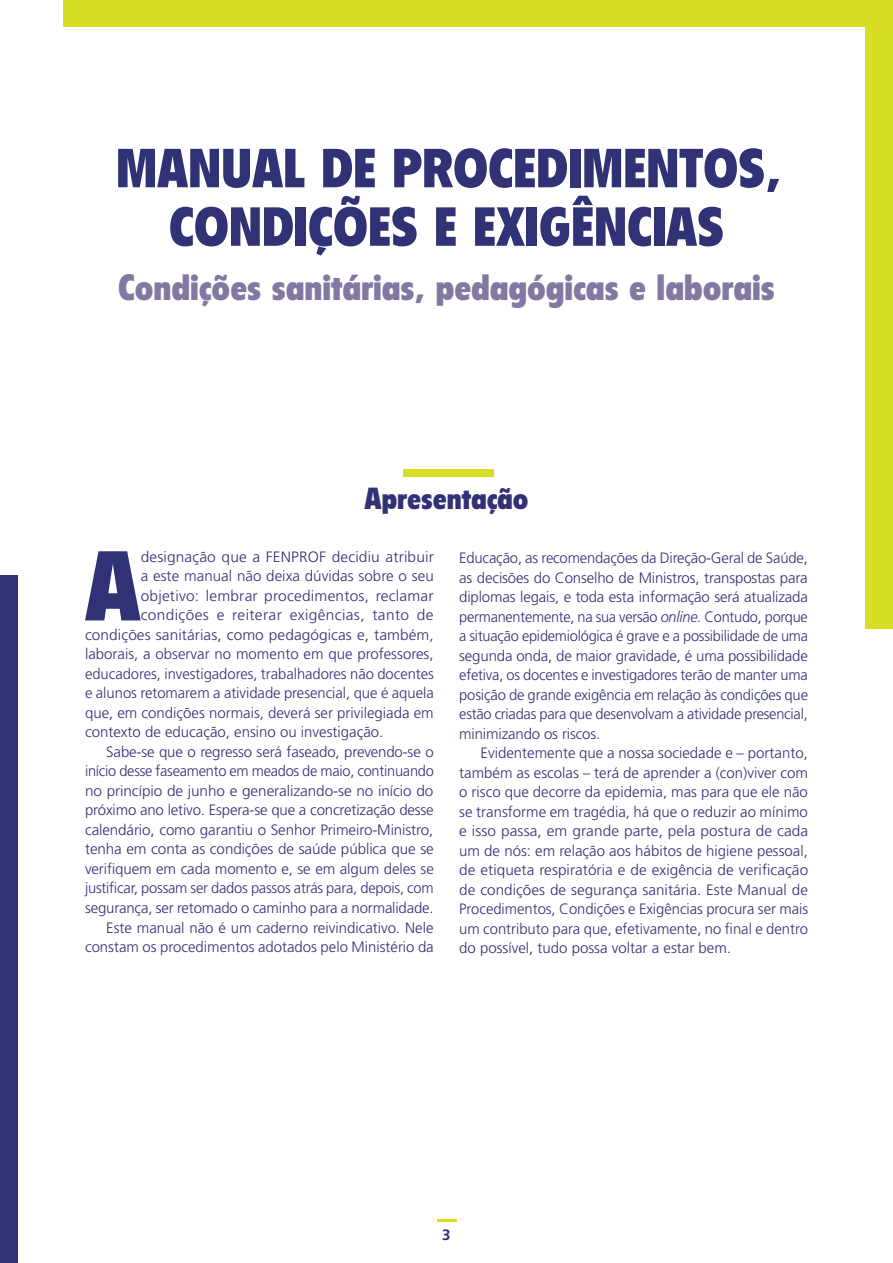
<style>
.page{position:relative;width:893px;height:1263px;background:#fff}
.page>*{position:absolute;margin:0;border:0;box-sizing:border-box;transform-origin:0 0}
.t1{font:900 condensed 97.2px "Flyer LT Std";color:#313275}
.t2{font:900 condensed 54px/58.5px "Flyer LT Std";color:#313275;text-align:center}
.t3{font:900 condensed 36px "Flyer LT Std";color:#8278a1}
.t4{font:900 condensed 30px "Flyer LT Std";color:#313275}
.t5{font:300 15px/19.5px "Frutiger LT Std";color:#313275;text-align:justify}
.t6{font:300 15px "Frutiger LT Std";letter-spacing:.025em;color:#313275}
.t7{font:700 15px "Frutiger LT Std";color:#313275}
.s1{font-style:italic}
</style>
<div class="page">
<div style="left:64px;top:0;width:829px;height:26px;background:#d6df21"></div>
<div style="left:865px;top:0;width:28px;height:629px;background:#d6df21"></div>
<div style="left:0;top:575px;width:17px;height:688px;background:#313275"></div>
<div style="left:403px;top:470px;width:91px;height:7px;background:#d6df21"></div>
<svg style="left:437px;top:1219px;width:19px;height:2px"></svg>
<p class="t2" style="left:116px;top:139px;width:667px">MANUAL DE PROCEDIMENTOS,<br>CONDIÇÕES E EXIGÊNCIAS</p>
<p class="t3" style="left:118px;top:266px;width:658px">Condições sanitárias, pedagógicas e laborais</p>
<p class="t4" style="left:364px;top:481px;width:165px">Apresentação</p>
<p class="t1" style="left:85px;top:529px;width:57px">A</p>
<p class="t5" style="left:141px;top:547px;width:295px">designação que a FENPROF decidiu atribuir</p>
<p class="t5" style="left:141px;top:567px;width:295px">a este manual não deixa dúvidas sobre o seu</p>
<p class="t5" style="left:141px;top:586px;width:294px">objetivo: lembrar procedimentos, reclamar</p>
<p class="t6" style="left:141px;top:607px;width:294px">condições e reiterar exigências, tanto de</p>
<p class="t5" style="left:85px;top:625px;width:350px">condições sanitárias, como pedagógicas e, também,</p>
<p class="t5" style="left:85px;top:645px;width:350px">laborais, a observar no momento em que professores,</p>
<p class="t5" style="left:85px;top:664px;width:350px">educadores, investigadores, trabalhadores não docentes</p>
<p class="t5" style="left:85px;top:684px;width:350px">e alunos retomarem a atividade presencial, que é aquela</p>
<p class="t5" style="left:85px;top:703px;width:350px">que, em condições normais, deverá ser privilegiada em</p>
<p class="t5" style="left:85px;top:723px;width:300px">contexto de educação, ensino ou investigação.</p>
<p class="t5" style="left:85px;top:742px;width:350px;text-indent:21px">Sabe-se que o regresso será faseado, prevendo-se o início desse faseamento em meados de maio, continuando no princípio de junho e generalizando-se no início do próximo ano letivo. Espera-se que a concretização desse calendário, como garantiu o Senhor Primeiro-Ministro, tenha em conta as condições de saúde pública que se verifiquem em cada momento e, se em algum deles se justificar, possam ser dados passos atrás para, depois, com segurança, ser retomado o caminho para a normalidade.</p>
<p class="t5" style="left:85px;top:918px;width:350px;text-align:right">Este manual não é um caderno reivindicativo. Nele constam os procedimentos adotados pelo Ministério da</p>
<p class="t5" style="left:459px;top:548px;width:350px">Educação, as recomendações da Direção-Geral de Saúde, as decisões do Conselho de Ministros, transpostas para diplomas legais, e toda esta informação será atualizada permanentemente, na sua versão <span class="s1">online.</span> Contudo, porque a situação epidemiológica é grave e a possibilidade de uma segunda onda, de maior gravidade, é uma possibilidade efetiva, os docentes e investigadores terão de manter uma posição de grande exigência em relação às condições que estão criadas para que desenvolvam a atividade presencial, minimizando os riscos.</p>
<p class="t5" style="left:459px;top:743px;width:350px;text-indent:21px">Evidentemente que a nossa sociedade e – portanto, também as escolas – terá de aprender a (con)viver com o risco que decorre da epidemia, mas para que ele não se transforme em tragédia, há que o reduzir ao mínimo e isso passa, em grande parte, pela postura de cada um de nós: em relação aos hábitos de higiene pessoal, de etiqueta respiratória e de exigência de verificação de condições de segurança sanitária. Este Manual de Procedimentos, Condições e Exigências procura ser mais um contributo para que, efetivamente, no final e dentro do possível, tudo possa voltar a estar bem.</p>
<p class="t7" style="left:442px;top:1226px;width:10px">3</p>
</div>
